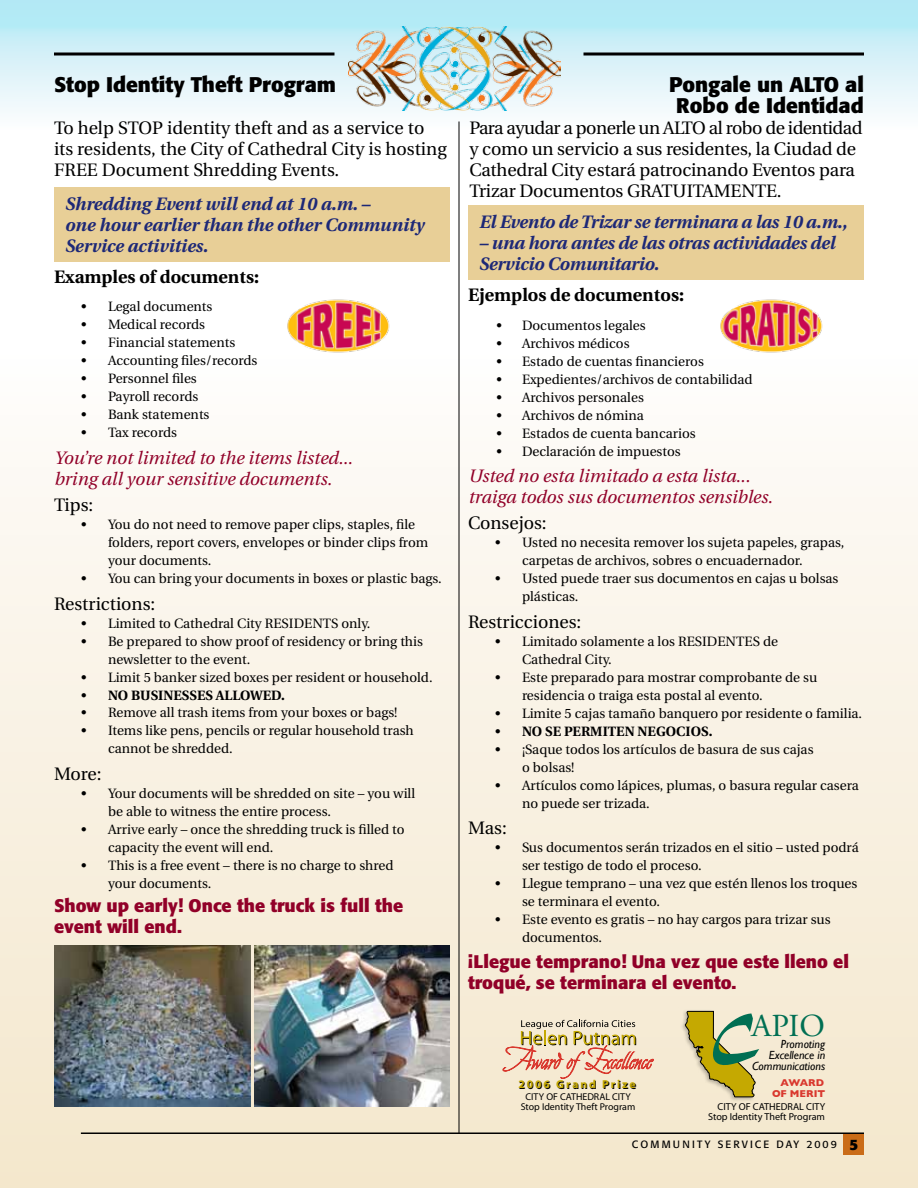
<style>
.page{position:relative;width:918px;height:1188px;background:#fff}
.page>*{position:absolute;margin:0;border:0;box-sizing:border-box;transform-origin:0 0}
.t1{font:31.95px "Adobe Garamond";color:#006f53}
.t2{font:700 21px/21px "Formata";color:#000;text-align:center}
.t3{font:18px/21px "Utopia";letter-spacing:-.01em;color:#000}
.t4{font:italic 700 18px/21px "Utopia";letter-spacing:-.01em;color:#1d2877}
.t5{font:italic 18px/21px "Utopia";color:#910028}
.t6{font:700 18px/21px "Formata";color:#910028}
.t7{font:700 18px "Utopia";color:#000}
.t8{font:13.5px/18px "Utopia";color:#000}
.t9{font:700 13.5px "Utopia";letter-spacing:.195em;color:#000}
.t10{font:italic 11.85px/10.9px "Gill Sans";color:#000;text-align:right}
.t11{font:700 11.55px "Myriad";letter-spacing:.17em;color:#000}
.t12{font:10.5px "Formata";letter-spacing:.2em;color:#000}
.t13{font:10.05px/10.1px "Myriad";color:#000;text-align:right}
.t14{font:700 10.05px/10.9px "Gill Sans";color:#d9382e;text-align:right}
.t15{font:9.9px/9.9px "Myriad";color:#000;text-align:center}
.s1{font-weight:400}
.s2{font-weight:700;font-size:15px}
</style>
<div class="page">
<div style="left:0;top:0;width:918px;height:147px;background:linear-gradient(to bottom,#aee7f4,#fff)"></div>
<div style="left:0;top:246px;width:918px;height:942px;background:linear-gradient(to bottom,#fff,#f3e6ca)"></div>
<svg style="left:54px;top:52px;width:280px;height:4px"></svg>
<hr style="left:459px;top:122px;width:1px;height:1012px;background:#000">
<svg style="left:503px;top:1020px;width:151px;height:66px"></svg>
<img style="left:678px;top:1007px;width:81px;height:97px">
<svg style="left:685px;top:1010px;width:74px;height:88px"></svg>
<img style="left:349px;top:27px;width:212px;height:83px">
<svg style="left:584px;top:52px;width:280px;height:4px"></svg>
<div style="left:844px;top:1134px;width:20px;height:20px;background:#ca6c18"></div>
<img style="left:285px;top:295px;width:108px;height:63px">
<img style="left:719px;top:295px;width:108px;height:63px">
<img style="left:55px;top:945px;width:196px;height:162px">
<img style="left:254px;top:945px;width:196px;height:162px">
<div style="left:54px;top:187px;width:396px;height:74px;background:#e8cf97"></div>
<div style="left:468px;top:205px;width:396px;height:75px;background:#e8cf97"></div>
<hr style="left:81px;top:1132px;width:783px;height:2px;background:#000">
<h2 class="t2" style="left:54px;top:74px;width:284px">Stop Identity Theft Program</h2>
<h3 class="t3" style="left:54px;top:117px;width:394px">To help STOP identity theft and as a service to its residents, the City of Cathedral City is hosting<br>FREE Document Shredding Events.</h3>
<h3 class="t4" style="left:65px;top:193px;width:361px">Shredding Event will end at 10 a.m. –<br>one hour earlier than the other Community<br>Service activities.</h3>
<h3 class="t7" style="left:54px;top:266px;width:207px">EXAMPLES OF DOCUMENTS:</h3>
<p class="t8" style="left:81px;top:298px;width:133px">• Legal documents</p>
<p class="t8" style="left:81px;top:316px;width:126px">• Medical records</p>
<p class="t8" style="left:81px;top:334px;width:156px">• Financial statements</p>
<p class="t8" style="left:81px;top:352px;width:178px">• Accounting files/records</p>
<p class="t8" style="left:81px;top:370px;width:117px">• Personnel files</p>
<p class="t8" style="left:81px;top:388px;width:119px">• Payroll records</p>
<p class="t8" style="left:81px;top:406px;width:130px">• Bank statements</p>
<p class="t8" style="left:81px;top:424px;width:98px">• Tax records</p>
<h3 class="t5" style="left:54px;top:447px;width:300px">You’re not limited to the items listed... bring all your sensitive documents.</h3>
<h3 class="t3" style="left:54px;top:495px;width:41px">Tips:</h3>
<p class="t8" style="left:108px;top:516px;width:322px;text-indent:-27px">• You do not need to remove paper clips, staples, file folders, report covers, envelopes or binder clips from your documents.</p>
<p class="t8" style="left:81px;top:570px;width:362px">• You can bring your documents in boxes or plastic bags.</p>
<h3 class="t3" style="left:54px;top:593px;width:103px">Restrictions:</h3>
<p class="t8" style="left:81px;top:614px;width:291px">• Limited to Cathedral City RESIDENTS only.</p>
<p class="t8" style="left:108px;top:632px;width:316px;text-indent:-27px">• Be prepared to show proof of residency or bring this newsletter to the event.</p>
<p class="t8" style="left:81px;top:668px;width:353px">• Limit 5 banker sized boxes per resident or household.</p>
<p class="t9" style="left:81px;top:687px;width:60px"><span class="s1">•</span> NOBUSINESSES</p>
<p class="t9" style="left:216px;top:687px;width:11px">ALLOWED</p>
<p class="t9" style="left:281px;top:687px;width:5px">.</p>
<p class="t8" style="left:81px;top:704px;width:318px">• Remove all trash items from your boxes or bags!</p>
<p class="t8" style="left:108px;top:722px;width:307px;text-indent:-27px">• Items like pens, pencils or regular household trash cannot be shredded.</p>
<h3 class="t3" style="left:54px;top:764px;width:49px">More:</h3>
<p class="t8" style="left:108px;top:785px;width:309px;text-indent:-27px">• Your documents will be shredded on site – you will be able to witness the entire process.</p>
<p class="t8" style="left:108px;top:821px;width:298px;text-indent:-27px">• Arrive early – once the shredding truck is filled to capacity the event will end.</p>
<p class="t8" style="left:108px;top:857px;width:287px;text-indent:-27px">• This is a free event – there is no charge to shred your documents.</p>
<h3 class="t6" style="left:54px;top:895px;width:351px">Show up early! Once the truck is full the event will end.</h3>
<h2 class="t2" style="left:669px;top:74px;width:196px">Pongale un ALTO al<br>Robo de Identidad</h2>
<h3 class="t3" style="left:470px;top:117px;width:394px">Para ayudar a ponerle un ALTO al robo de identidad y como un servicio a sus residentes, la Ciudad de Cathedral City estará patrocinando Eventos para Trizar Documentos GRATUITAMENTE .</h3>
<h3 class="t4" style="left:479px;top:212px;width:370px">El Evento de Trizar se terminara a las 10 a.m.,</h3>
<h3 class="t4" style="left:479px;top:233px;width:358px">– una hora antes de las otras actividades del<br>Servicio Comunitario.</h3>
<h3 class="t7" style="left:468px;top:284px;width:218px">EJEMPLOS DE DOCUMENTOS:</h3>
<p class="t8" style="left:496px;top:316px;width:151px">• Documentos legales</p>
<p class="t8" style="left:496px;top:334px;width:135px">• Archivos médicos</p>
<p class="t8" style="left:496px;top:352px;width:209px">• Estado de cuentas financieros</p>
<p class="t8" style="left:496px;top:370px;width:258px">• Expedientes/archivos de contabilidad</p>
<p class="t8" style="left:496px;top:388px;width:149px">• Archivos personales</p>
<p class="t8" style="left:496px;top:406px;width:149px">• Archivos de nómina</p>
<p class="t8" style="left:496px;top:424px;width:201px">• Estados de cuenta bancarios</p>
<p class="t8" style="left:496px;top:442px;width:186px">• Declaración de impuestos</p>
<h3 class="t5" style="left:468px;top:466px;width:306px">Usted no esta limitado a esta lista... traiga todos sus documentos sensibles.</h3>
<h3 class="t3" style="left:468px;top:513px;width:80px">Consejos:</h3>
<p class="t8" style="left:522px;top:534px;width:324px;text-indent:-27px">• Usted no necesita remover los sujeta papeles, grapas, carpetas de archivos, sobres o encuadernador.</p>
<p class="t8" style="left:522px;top:570px;width:318px;text-indent:-27px">• Usted puede traer sus documentos en cajas u bolsas plásticas.</p>
<h3 class="t3" style="left:468px;top:611px;width:115px">Restricciones:</h3>
<p class="t8" style="left:522px;top:632px;width:258px;text-indent:-27px">• Limitado solamente a los RESIDENTES de<br>Cathedral City.</p>
<p class="t8" style="left:522px;top:668px;width:297px;text-indent:-27px">• Este preparado para mostrar comprobante de su residencia o traiga esta postal al evento.</p>
<p class="t8" style="left:495px;top:704px;width:369px">• Limite 5 cajas tamaño banquero por residente o familia.</p>
<p class="t9" style="left:495px;top:723px;width:79px"><span class="s1">•</span> NOSE PERMITEN</p>
<p class="t9" style="left:638px;top:723px;width:10px">NEGOCIOS</p>
<p class="t9" style="left:709px;top:723px;width:5px">.</p>
<p class="t8" style="left:522px;top:740px;width:293px;text-indent:-27px">• ¡Saque todos los artículos de basura de sus cajas o bolsas!</p>
<p class="t8" style="left:522px;top:776px;width:338px;text-indent:-27px">• Artículos como lápices, plumas, o basura regular casera no puede ser trizada.</p>
<h3 class="t3" style="left:468px;top:818px;width:40px">Mas:</h3>
<p class="t8" style="left:522px;top:839px;width:338px;text-indent:-27px">• Sus documentos serán trizados en el sitio – usted podrá ser testigo de todo el proceso.</p>
<p class="t8" style="left:522px;top:875px;width:337px;text-indent:-27px">• Llegue temprano – una vez que estén llenos los troques se terminara el evento.</p>
<p class="t8" style="left:522px;top:911px;width:310px;text-indent:-27px">• E ste evento es gratis – no hay cargos para trizar sus documentos.</p>
<h3 class="t6" style="left:468px;top:951px;width:383px">¡Llegue temprano! Una vez que este lleno el troqué, se terminara el evento.</h3>
<h1 class="t1" style="left:752px;top:1008px;width:75px">APIO</h1>
<p class="t10" style="left:752px;top:1039px;width:75px">Promoting<br>Excellence in<br>Communications</p>
<p class="t14" style="left:772px;top:1077px;width:55px">AWARD<br>OF MERIT</p>
<p class="t13" style="left:708px;top:1102px;width:119px">CITY OF CATHEDRAL CITY<br>Stop Identity Theft Program</p>
<p class="t12" style="left:632px;top:1138px;width:228px">COMMUNITY SERVICE DAY 2009 <span class="s2">5</span></p>
<p class="t11" style="left:519px;top:1079px;width:119px">2006 Grand Prize</p>
<p class="t15" style="left:521px;top:1092px;width:116px">CITY OF CATHEDRAL CITY<br>Stop Identity Theft Program</p>
</div>
